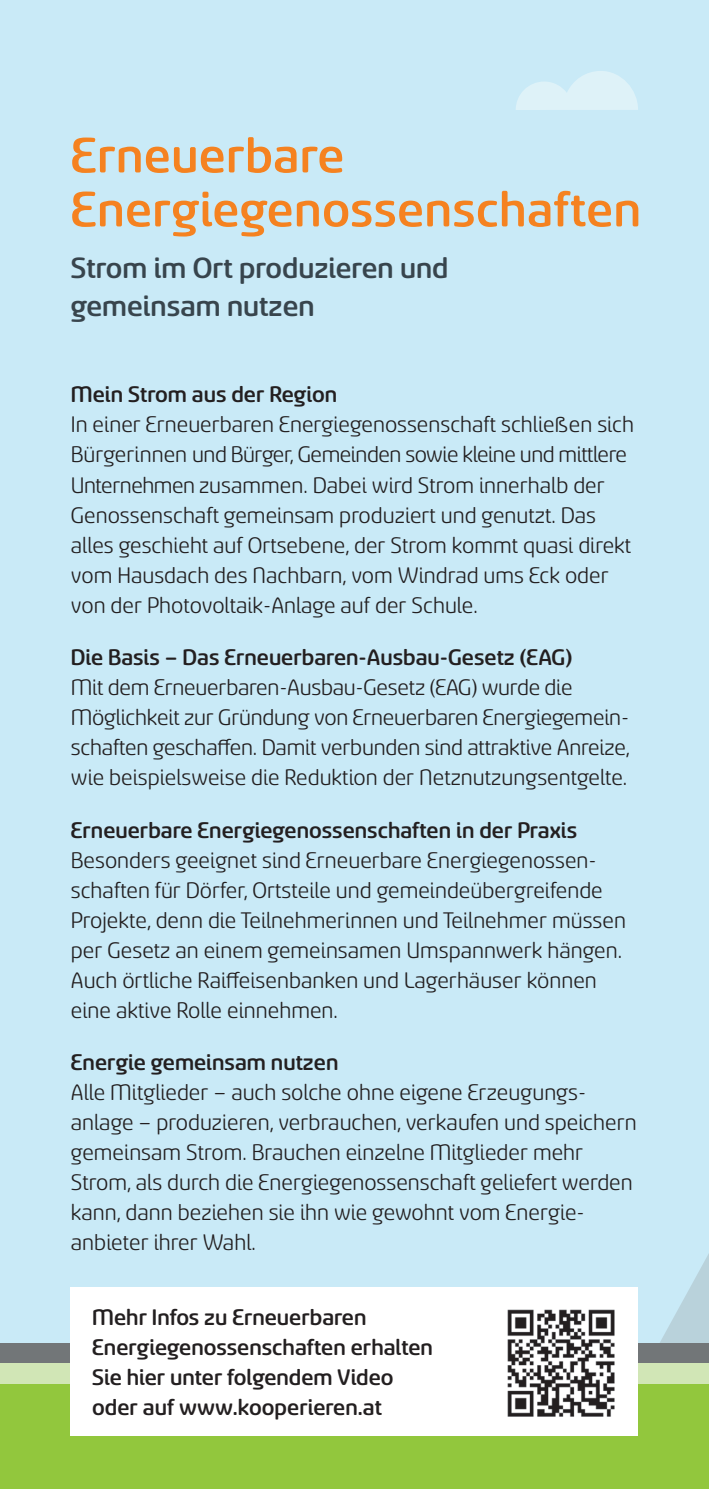
<style>
.page{position:relative;width:709px;height:1489px;background:#fff}
.page>*{position:absolute;margin:0;border:0;box-sizing:border-box;transform-origin:0 0}
.t1{font:500 55px/54px "Sancoale Softened";letter-spacing:.01em;color:#f58220}
.t2{font:500 32.5px/37.5px "Sancoale Softened";color:#38454d}
.t3{font:25px/30px "Sancoale Softened";color:#231f20}
.t4{font:500 25px/30px "Sancoale Softened";color:#231f20}
</style>
<div class="page">
<div style="left:0;top:0;width:709px;height:1488px;background:#c9eaf7"></div>
<svg style="left:660px;top:1254px;width:49px;height:88px"></svg>
<div style="left:0;top:1383px;width:709px;height:105px;background:#92c73d"></div>
<div style="left:0;top:1342px;width:709px;height:21px;background:#727678"></div>
<div style="left:0;top:1363px;width:709px;height:20px;background:#d1e6b6"></div>
<svg style="left:516px;top:71px;width:122px;height:39px"></svg>
<div style="left:71px;top:1286px;width:567px;height:149px;background:#fff"></div>
<img style="left:507px;top:1309px;width:108px;height:108px">
<h1 class="t1" style="left:71px;top:129px;width:571px">Erneuerbare<br>Energiegenossenschaften</h1>
<h2 class="t2" style="left:71px;top:250px;width:379px">Strom im Ort produzieren und gemeinsam nutzen</h2>
<p class="t4" style="left:71px;top:380px;width:268px">Mein Strom aus der Region</p>
<p class="t3" style="left:71px;top:410px;width:564px">In einer Erneuerbaren Energiegenossenschaft schließen sich Bürgerinnen und Bürger, Gemeinden sowie kleine und mittlere Unternehmen zusammen. Dabei wird Strom innerhalb der Genossenschaft gemeinsam produziert und genutzt. Das alles geschieht auf Ortsebene, der Strom kommt quasi direkt vom Hausdach des Nachbarn, vom Windrad ums Eck oder von der Photovoltaik-Anlage auf der Schule.</p>
<p class="t4" style="left:71px;top:642px;width:503px">Die Basis – Das Erneuerbaren-Ausbau-Gesetz (EAG)</p>
<p class="t3" style="left:71px;top:672px;width:560px">Mit dem Erneuerbaren-Ausbau-Gesetz (EAG) wurde die Möglichkeit zur Gründung von Erneuerbaren Energiegemein&shy;schaften geschaffen. Damit verbunden sind attraktive Anreize, wie beispielsweise die Reduktion der Netznutzungsentgelte.</p>
<p class="t4" style="left:71px;top:815px;width:508px">Erneuerbare Energiegenossenschaften in der Praxis</p>
<p class="t3" style="left:71px;top:845px;width:556px">Besonders geeignet sind Erneuerbare Energiegenossen&shy;schaften für Dörfer, Ortsteile und gemeindeübergreifende Projekte, denn die Teilnehmerinnen und Teilnehmer müssen per Gesetz an einem gemeinsamen Umspannwerk hängen.<br>Auch örtliche Raiffeisenbanken und Lagerhäuser können eine aktive Rolle einnehmen.</p>
<p class="t4" style="left:71px;top:1047px;width:269px">Energie gemeinsam nutzen</p>
<p class="t3" style="left:71px;top:1077px;width:567px">Alle Mitglieder – auch solche ohne eigene Erzeugungs&shy;anlage – produzieren, verbrauchen, verkaufen und speichern gemeinsam Strom. Brauchen einzelne Mitglieder mehr Strom, als durch die Energiegenossenschaft geliefert werden kann, dann beziehen sie ihn wie gewohnt vom Energie&shy;anbieter ihrer Wahl.</p>
<p class="t4" style="left:92px;top:1301px;width:342px">Mehr Infos zu Erneuerbaren<br>Energiegenossenschaften erhalten<br>Sie hier unter folgendem Video oder auf www.kooperieren.at</p>
</div>
